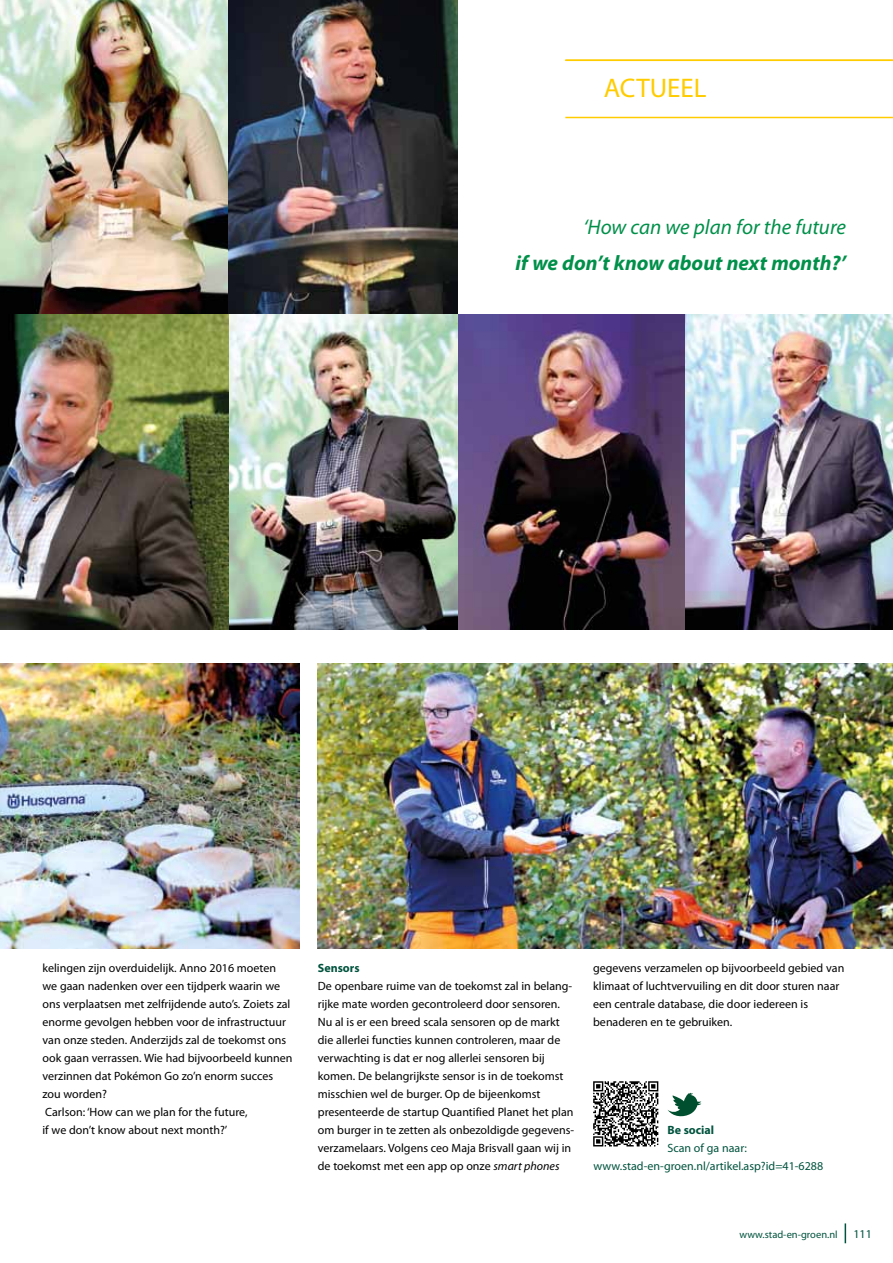
<style>
.page{position:relative;width:893px;height:1263px;background:#fff}
.page>*{position:absolute;margin:0;border:0;box-sizing:border-box;transform-origin:0 0}
.t1{font:27px "Myriad Pro";color:#fc0}
.t2{font:italic 700 21px "Myriad Pro";color:#00904a}
.t3{font:italic 21px "Myriad Pro";color:#00904a}
.t4{font:12px/18px "Myriad Pro";color:#000}
.t5{font:12px/18px "Myriad Pro";color:#00533d;text-align:center}
.t6{font:700 12px "Myriad Pro";color:#00533d}
.t7{font:10.5px "Myriad Pro";color:#00533d}
.s1{font-style:italic}
</style>
<div class="page">
<svg style="left:845px;top:1223px;width:1px;height:20px"></svg>
<img style="left:0;top:0;width:457px;height:315px">
<img style="left:0;top:315px;width:893px;height:314px">
<img style="left:318px;top:663px;width:575px;height:285px">
<img style="left:0;top:663px;width:300px;height:285px">
<hr style="left:565px;top:117px;width:328px;height:1px;background:#fc0">
<hr style="left:565px;top:60px;width:328px;height:1px;background:#fc0">
<svg style="left:593px;top:1081px;width:65px;height:65px"></svg>
<svg style="left:668px;top:1093px;width:33px;height:23px"></svg>
<h1 class="t1" style="left:604px;top:71px;width:104px">ACTUEEL</h1>
<h2 class="t3" style="left:583px;top:214px;width:264px">‘How can we plan for the future</h2>
<h2 class="t2" style="left:516px;top:249px;width:332px">if we don’t know about next month?’</h2>
<p class="t4" style="left:43px;top:959px;width:252px">kelingen zijn overduidelijk. Anno 2016 moeten we gaan nadenken over een tijdperk waarin we ons verplaatsen met zelfrijdende auto’s. Zoiets zal enorme gevolgen hebben voor de infrastructuur van onze steden. Anderzijds zal de toekomst ons ook gaan verrassen. Wie had bijvoorbeeld kunnen verzinnen dat Pokémon Go zo’n enorm succes zou worden?<br>Carlson: ‘How can we plan for the future,<br>if we don’t know about next month?’</p>
<p class="t6" style="left:318px;top:960px;width:43px">Sensors</p>
<p class="t4" style="left:318px;top:977px;width:258px">De openbare ruime van de toekomst zal in belang&shy;rijke mate worden gecontroleerd door sensoren.<br>Nu al is er een breed scala sensoren op de markt die allerlei functies kunnen controleren, maar de verwachting is dat er nog allerlei sensoren bij komen. De belangrijkste sensor is in de toekomst misschien wel de burger. Op de bijeenkomst presenteerde de startup Quantified Planet het plan om burger in te zetten als onbezoldigde gegevens&shy;verzamelaars. Volgens ceo Maja Brisvall gaan wij in de toekomst met een app op onze <span class="s1">smart phones</span></p>
<p class="t4" style="left:593px;top:959px;width:253px">gegevens verzamelen op bijvoorbeeld gebied van klimaat of luchtvervuiling en dit door sturen naar een centrale database, die door iedereen is benaderen en te gebruiken.</p>
<p class="t6" style="left:667px;top:1122px;width:48px">Be social</p>
<p class="t5" style="left:594px;top:1139px;width:231px">Scan of ga naar: www.stad-en-groen.nl/artikel.asp?id=41-6288</p>
<p class="t7" style="left:739px;top:1228px;width:100px">www.stad-en-groen.nl</p>
<p class="t5" style="left:853px;top:1224px;width:20px">111</p>
</div>
